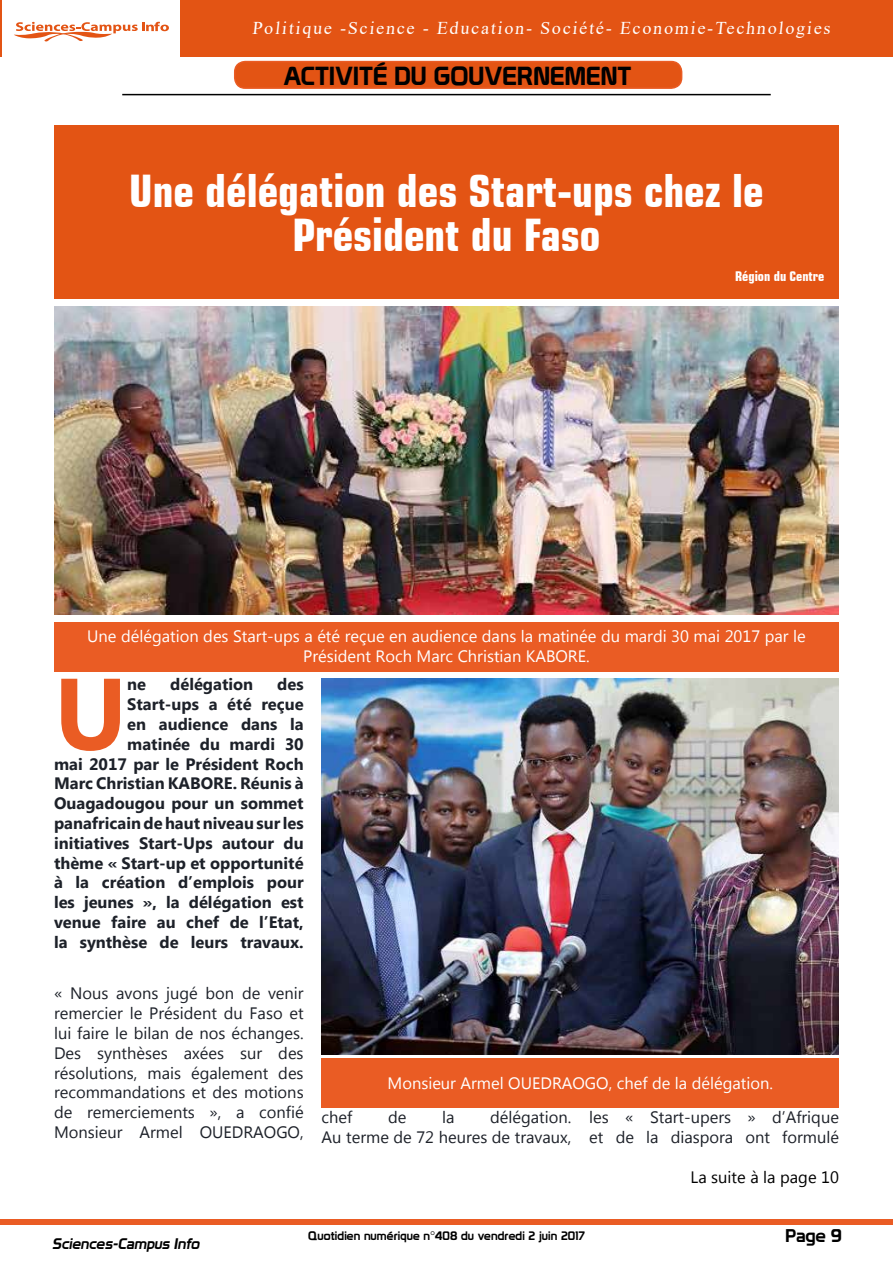
<style>
.page{position:relative;width:893px;height:1263px;background:#fff}
.page>*{position:absolute;margin:0;border:0;box-sizing:border-box;transform-origin:0 0}
.t1{font:700 101.4px "Myanmar Text";color:#ea5c24}
.t2{font:700 condensed 45px/43.5px "Square 721 BT";color:#fff;text-align:center}
.t3{font:25.5px "Prototype";color:#000}
.t4{font:18px "Times New Roman";color:#fff}
.t5{font:18px "Prototype";color:#000}
.t6{font:700 16.5px/19.8px "Myanmar Text";color:#1d2129;text-align:right}
.t7{font:16.5px/19.8px "Myanmar Text";color:#1d2129;text-align:justify}
.t8{font:16.5px/19.8px "Myanmar Text";color:#fff;text-align:center}
.t9{font:16.5px "Myanmar Text";color:#000}
.t10{font:italic 15px "Prototype";color:#000}
.t11{font:700 condensed 13.5px "Square 721 BT";color:#fff}
.t12{font:12px "Prototype";letter-spacing:.01em;color:#000}
</style>
<div class="page">
<div style="left:0;top:1219px;width:893px;height:6px;background:#ea5c24"></div>
<hr style="left:0;top:0;width:1px;height:56px;background:#e35414">
<svg style="left:14px;top:22px;width:155px;height:20px"></svg>
<div style="left:181px;top:0;width:712px;height:56px;background:#e35414"></div>
<hr style="left:122px;top:94px;width:649px;height:1px;background:#000">
<div style="left:235px;top:62px;width:447px;height:26px;background:#e35414;border-radius:10px"></div>
<div style="left:234px;top:61px;width:448px;height:28px;border:2px solid #ea5c24;border-radius:10px"></div>
<div style="left:54px;top:125px;width:785px;height:174px;background:#e35414"></div>
<img style="left:54px;top:306px;width:785px;height:308px">
<div style="left:54px;top:622px;width:785px;height:50px;background:#ea5c24"></div>
<img style="left:322px;top:678px;width:517px;height:376px">
<div style="left:322px;top:1058px;width:517px;height:50px;background:#ea5c24"></div>
<p class="t4" style="left:252px;top:15px;width:582px">Politique -Science - Education- Société- Economie-Technologies</p>
<h3 class="t3" style="left:283px;top:61px;width:350px">ACTIVITÉ DU GOUVERNEMENT</h3>
<h2 class="t2" style="left:129px;top:169px;width:636px">Une délégation des Start-ups chez le<br>Président du Faso</h2>
<p class="t11" style="left:735px;top:268px;width:91px">Région du Centre</p>
<p class="t8" style="left:87px;top:627px;width:720px">Une délégation des Start-ups a été reçue en audience dans la matinée du mardi 30 mai 2017 par le<br>Président Roch Marc Christian KABORE.</p>
<p class="t6" style="left:54px;top:675px;width:251px">des<br>Start-ups a été reçue<br>en audience dans la<br>matinée du mardi 30<br>mai 2017 par le Président Roch<br>Marc Christian KABORE. Réunis à<br>Ouagadougou pour un sommet panafricain de haut niveau sur les initiatives Start-Ups autour du thème « Start-up et opportunité à la création d’emplois pour les jeunes », la délégation est venue faire au chef de l’Etat, la synthèse de leurs travaux.</p>
<p class="t7" style="left:54px;top:984px;width:251px">« Nous avons jugé bon de venir remercier le Président du Faso et lui faire le bilan de nos échanges.<br>Des synthèses axées sur des résolutions, mais également des recommandations et des motions de remerciements », a confié Monsieur Armel OUEDRAOGO,</p>
<h1 class="t1" style="left:54px;top:655px;width:75px">U</h1>
<p class="t6" style="left:127px;top:675px;width:20px">ne</p>
<p class="t6" style="left:170px;top:675px;width:85px">délégation</p>
<p class="t8" style="left:387px;top:1073px;width:387px">Monsieur Armel OUEDRAOGO, chef de la délégation.</p>
<p class="t7" style="left:322px;top:1108px;width:251px;text-align:right">délégation.<br>Au terme de 72 heures de travaux,</p>
<p class="t7" style="left:589px;top:1108px;width:251px">les « Start-upers » d’Afrique et de la diaspora ont formulé</p>
<p class="t7" style="left:322px;top:1108px;width:32px">chef</p>
<p class="t7" style="left:388px;top:1108px;width:20px">de</p>
<p class="t7" style="left:442px;top:1108px;width:14px">la</p>
<p class="t9" style="left:691px;top:1167px;width:150px">La suite à la page 10</p>
<p class="t10" style="left:52px;top:1234px;width:152px">Sciences-Campus Info</p>
<p class="t5" style="left:785px;top:1225px;width:58px">Page 9</p>
<p class="t12" style="left:308px;top:1228px;width:278px">Quotidien numérique n°408 du vendredi 2 juin 2017</p>
</div>
